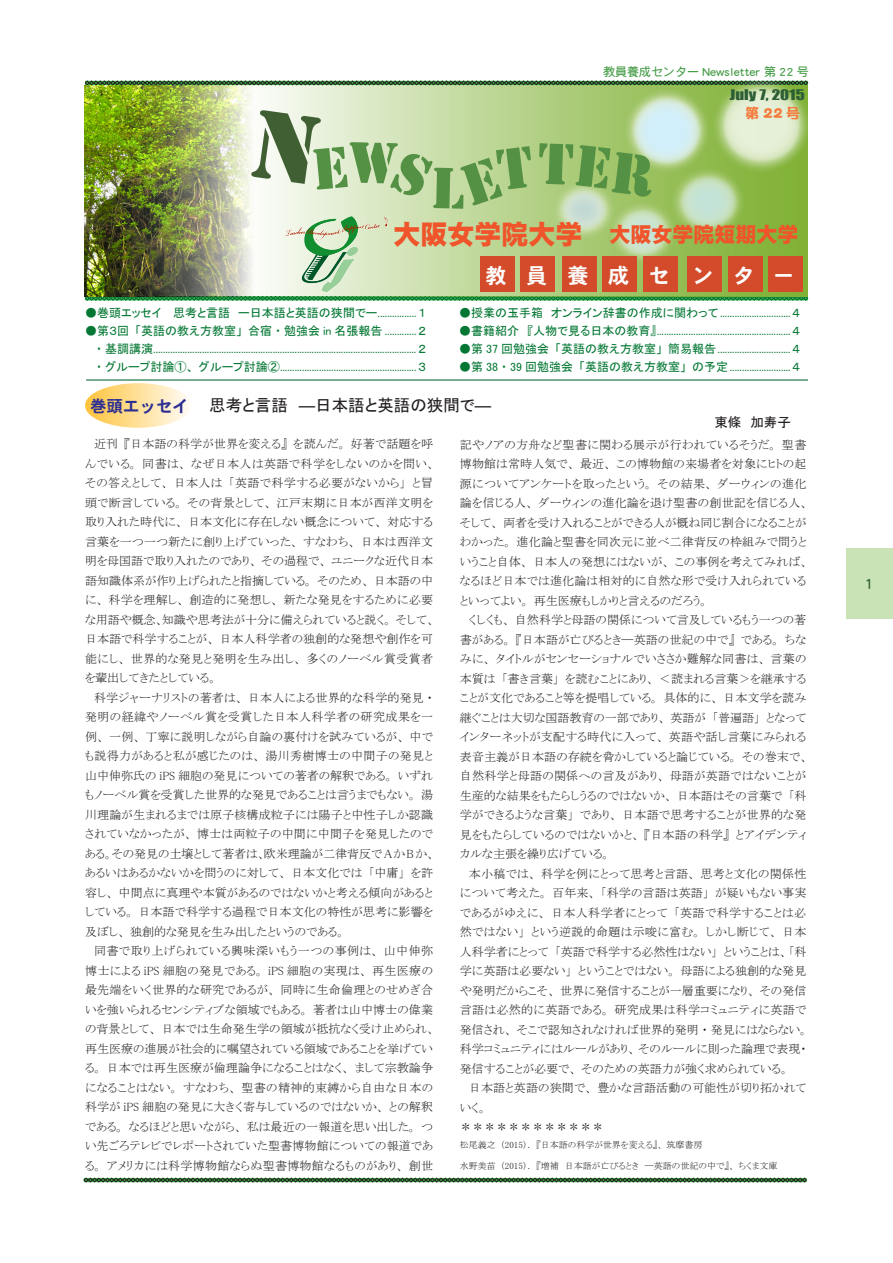
<style>
.page{position:relative;width:893px;height:1263px;background:#fff}
.page>*{position:absolute;margin:0;border:0;box-sizing:border-box;transform-origin:0 0}
.t1{font:21px "DF Gothic Std W10";color:#f0542a}
.t2{font:21px "DFHS Gothic Std W7";color:#fcfcfc}
.t3{font:16.5px "MS P Gothic";color:#231f20}
.t4{font:16.5px "DFHS Gothic Std W7";color:#2e3092}
.t5{font:15px "DFHS Maru Gothic Std W4";color:#315f35}
.t6{font:13.8px "DFPOP1 Std W12";color:#f47b3b}
.t7{font:13.5px "Impact";color:#2d5f35;scale:1.25 1}
.t8{font:13.5px "MS P Gothic";color:#231f20}
.t9{font:12px/19.5px "MS P Mincho";letter-spacing:.01em;color:#231f20}
.t10{font:12px/18px "MS P Gothic";color:#037733;text-align:justify}
.t11{font:12px "DFHS Maru Gothic Std W4";color:#449c46}
.t12{font:9px "MS P Mincho";color:#231f20}
.s1{font-size:27px}
</style>
<div class="page">
<div style="left:847px;top:548px;width:46px;height:70px;background:#cae3b6"></div>
<hr style="left:86px;top:379px;width:722px;height:2px;background:#006531">
<svg style="left:85px;top:296px;width:723px;height:5px;background:#3a984e"></svg>
<svg style="left:84px;top:1178px;width:723px;height:4px;background:#2e5930"></svg>
<svg style="left:85px;top:81px;width:627px;height:4px;background:#2e5930"></svg>
<div style="left:85px;top:383px;width:107px;height:45px;background:linear-gradient(to right,#ffc43e,#fffdf9);border-radius:50%"></div>
<img style="left:85px;top:85px;width:157px;height:211px">
<div style="left:242px;top:85px;width:566px;height:211px;background:linear-gradient(to right,#f8fbf5,#79ac28)"></div>
<div style="left:552px;top:180px;width:63px;height:59px;background:#fff;opacity:.75"></div>
<svg style="left:562px;top:190px;width:44px;height:40px"></svg>
<div style="left:671px;top:167px;width:75px;height:70px;background:#fff;opacity:.75"></div>
<svg style="left:680px;top:176px;width:57px;height:52px;background:#c2debf"></svg>
<div style="left:623px;top:88px;width:87px;height:86px;background:#fff;opacity:.75"></div>
<svg style="left:633px;top:97px;width:68px;height:67px;background:#d1eae6"></svg>
<div style="left:609px;top:201px;width:69px;height:64px;background:#fff;opacity:.75"></div>
<svg style="left:618px;top:210px;width:50px;height:46px;background:#c6e0c2"></svg>
<div style="left:712px;top:77px;width:100px;height:97px;background:#fff;opacity:.75"></div>
<svg style="left:721px;top:87px;width:81px;height:77px;background:#dbe9c6"></svg>
<div style="left:480px;top:256px;width:35px;height:36px;background:#d34b2a"></div>
<div style="left:602px;top:257px;width:35px;height:35px;background:#d34b2a"></div>
<div style="left:521px;top:257px;width:34px;height:35px;background:#d34b2a"></div>
<div style="left:562px;top:257px;width:34px;height:35px;background:#d34b2a"></div>
<div style="left:643px;top:256px;width:35px;height:36px;background:#d34b2a"></div>
<div style="left:768px;top:257px;width:34px;height:35px;background:#d34b2a"></div>
<div style="left:687px;top:257px;width:34px;height:35px;background:#d34b2a"></div>
<div style="left:728px;top:257px;width:35px;height:35px;background:#d34b2a"></div>
<img style="left:286px;top:216px;width:101px;height:75px">
<svg style="left:251px;top:110px;width:404px;height:99px;background:#cadeac"></svg>
<p class="t11" style="left:603px;top:65px;width:207px">教員養成センター Newsletter 第 22 号</p>
<p class="t7" style="left:730px;top:84px;width:61px">July 7, 2015</p>
<p class="t6" style="left:746px;top:106px;width:56px">第22号</p>
<p class="t1" style="left:393px;top:223px;width:406px"><span class="s1">大阪女学院大学　</span>大阪女学院短期大学</p>
<p class="t10" style="left:85px;top:304px;width:343px">●巻頭エッセイ 　思考と言語　ー日本語と英語の狭間でー................１</p>
<p class="t10" style="left:85px;top:322px;width:343px">●第３回「英語の教え方教室」合宿・勉強会 in 名張報告 .............２　・基調講演............................................................................................................２　・グループ討論①、グループ討論②........................................................３</p>
<p class="t2" style="left:485px;top:264px;width:22px">教</p>
<p class="t2" style="left:526px;top:264px;width:22px">員</p>
<p class="t2" style="left:568px;top:264px;width:22px">養</p>
<p class="t2" style="left:608px;top:264px;width:22px">成</p>
<p class="t2" style="left:649px;top:264px;width:22px">セ</p>
<p class="t2" style="left:692px;top:264px;width:22px">ン</p>
<p class="t2" style="left:734px;top:264px;width:22px">タ</p>
<p class="t2" style="left:773px;top:264px;width:22px">ー</p>
<p class="t10" style="left:459px;top:304px;width:343px">●授業の玉手箱　オンライン辞書の作成に関わって.............................４</p>
<p class="t10" style="left:459px;top:322px;width:343px">●書籍紹介　『人物で見る日本の教育』.......................................................４</p>
<p class="t10" style="left:459px;top:340px;width:343px">●第 37 回勉強会「英語の教え方教室」簡易報告..............................４</p>
<p class="t10" style="left:459px;top:358px;width:343px">●第 38 ・ 39 回勉強会「英語の教え方教室」の予定.........................４</p>
<p class="t4" style="left:90px;top:397px;width:101px">巻頭エッセイ</p>
<p class="t3" style="left:209px;top:397px;width:284px">思考と言語　―日本語と英語の狭間で―</p>
<p class="t8" style="left:714px;top:415px;width:78px">東條　加寿子</p>
<p class="t9" style="left:85px;top:434px;width:351px;text-indent:9px">近刊『日本語の科学が世界を変える』を読んだ。好著で話題を呼んでいる。同書は、なぜ日本人は英語で科学をしないのかを問い、その答えとして、日本人は「英語で科学する必要がないから」と冒頭で断言している。その背景として、江戸末期に日本が西洋文明を取り入れた時代に、日本文化に存在しない概念について、対応する言葉を一つ一つ新たに創り上げていった、すなわち、日本は西洋文明を母国語で取り入れたのであり、その過程で、ユニークな近代日本語知識体系が作り上げられたと指摘している。そのため、日本語の中に、科学を理解し、創造的に発想し、新たな発見をするために必要な用語や概念、知識や思考法が十分に備えられていると説く。そして、日本語で科学することが、日本人科学者の独創的な発想や創作を可能にし、世界的な発見と発明を生み出し、多くのノーベル賞受賞者を輩出してきたとしている。</p>
<p class="t9" style="left:85px;top:688px;width:351px;text-indent:9px">科学ジャーナリストの著者は、日本人による世界的な科学的発見・発明の経緯やノーベル賞を受賞した日本人科学者の研究成果を一例、一例、丁寧に説明しながら自論の裏付けを試みているが、中でも説得力があると私が感じたのは、湯川秀樹博士の中間子の発見と山中伸弥氏の iPS 細胞の発見についての著者の解釈である。いずれもノーベル賞を受賞した世界的な発見であることは言うまでもない。湯川理論が生まれるまでは原子核構成粒子には陽子と中性子しか認識されていなかったが、博士は両粒子の中間に中間子を発見したのである。その発見の土壌として著者は、欧米理論が二律背反でAかBか、あるいはあるかないかを問うのに対して、日本文化では「中庸」を許容し、中間点に真理や本質があるのではないかと考える傾向があるとしている。日本語で科学する過程で日本文化の特性が思考に影響を及ぼし、独創的な発見を生み出したというのである。</p>
<p class="t9" style="left:85px;top:941px;width:351px;text-align:center">同書で取り上げられている興味深いもう一つの事例は、山中伸弥博士による iPS 細胞の発見である。 iPS 細胞の実現は、再生医療の最先端をいく世界的な研究であるが、同時に生命倫理とのせめぎ合いを強いられるセンシティブな領域でもある。著者は山中博士の偉業の背景として、日本では生命発生学の領域が抵抗なく受け止められ、再生医療の進展が社会的に嘱望されている領域であることを挙げている。日本では再生医療が倫理論争になることはなく、まして宗教論争になることはない。すなわち、聖書の精神的束縛から自由な日本の科学が iPS 細胞の発見に大きく寄与しているのではないか、との解釈である。なるほどと思いながら、私は最近の一報道を思い出した。つい先ごろテレビでレポートされていた聖書博物館についての報道である。アメリカには科学博物館ならぬ聖書博物館なるものがあり、創世</p>
<p class="t9" style="left:460px;top:434px;width:350px">記やノアの方舟など聖書に関わる展示が行われているそうだ。聖書博物館は常時人気で、最近、この博物館の来場者を対象にヒトの起源についてアンケートを取ったという。その結果、ダーウィンの進化論を信じる人、ダーウィンの進化論を退け聖書の創世記を信じる人、そして、両者を受け入れることができる人が概ね同じ割合になることがわかった。進化論と聖書を同次元に並べ二律背反の枠組みで問うということ自体、日本人の発想にはないが、この事例を考えてみれば、なるほど日本では進化論は相対的に自然な形で受け入れられているといってよい。再生医療もしかりと言えるのだろう。</p>
<p class="t9" style="left:460px;top:610px;width:350px;text-indent:9px">くしくも、自然科学と母語の関係について言及しているもう一つの著書がある。『日本語が亡びるとき―英語の世紀の中で』である。ちなみに、タイトルがセンセーショナルでいささか難解な同書は、言葉の本質は「書き言葉」を読むことにあり、＜読まれる言葉＞を継承することが文化であること等を提唱している。具体的に、日本文学を読み継ぐことは大切な国語教育の一部であり、英語が「普遍語」となってインターネットが支配する時代に入って、英語や話し言葉にみられる表音主義が日本語の存続を脅かしていると論じている。その巻末で、自然科学と母語の関係への言及があり、母語が英語ではないことが生産的な結果をもたらしうるのではないか、日本語はその言葉で「科学ができるような言葉」であり、日本語で思考することが世界的な発見をもたらしているのではないかと、『日本語の科学』とアイデンティカルな主張を繰り広げている。</p>
<p class="t9" style="left:460px;top:863px;width:350px;text-indent:9px">本小稿では、科学を例にとって思考と言語、思考と文化の関係性について考えた。百年来、「科学の言語は英語」が疑いもない事実であるがゆえに、日本人科学者にとって「英語で科学することは必然ではない」という逆説的命題は示唆に富む。しかし断じて、日本人科学者にとって「英語で科学する必然性はない」ということは、「科学に英語は必要ない」ということではない。母語による独創的な発見や発明だからこそ、世界に発信することが一層重要になり、その発信言語は必然的に英語である。研究成果は科学コミュニティに英語で発信され、そこで認知されなければ世界的発明・発見にはならない。科学コミュニティにはルールがあり、そのルールに則った論理で表現・発信することが必要で、そのための英語力が強く求められている。</p>
<p class="t9" style="left:460px;top:1078px;width:348px;text-indent:9px">日本語と英語の狭間で、豊かな言語活動の可能性が切り拓かれていく。</p>
<p class="t9" style="left:460px;top:1117px;width:145px">＊＊＊＊＊＊＊＊＊＊＊＊</p>
<p class="t12" style="left:460px;top:1140px;width:244px">松尾義之（2015）．『日本語の科学が世界を変える』、筑摩書房</p>
<p class="t12" style="left:460px;top:1161px;width:319px">水野美苗（2015）．『増補　日本語が亡びるとき　―英語の世紀の中で』、ちくま文庫</p>
<p class="t5" style="left:864px;top:576px;width:10px">1</p>
</div>
